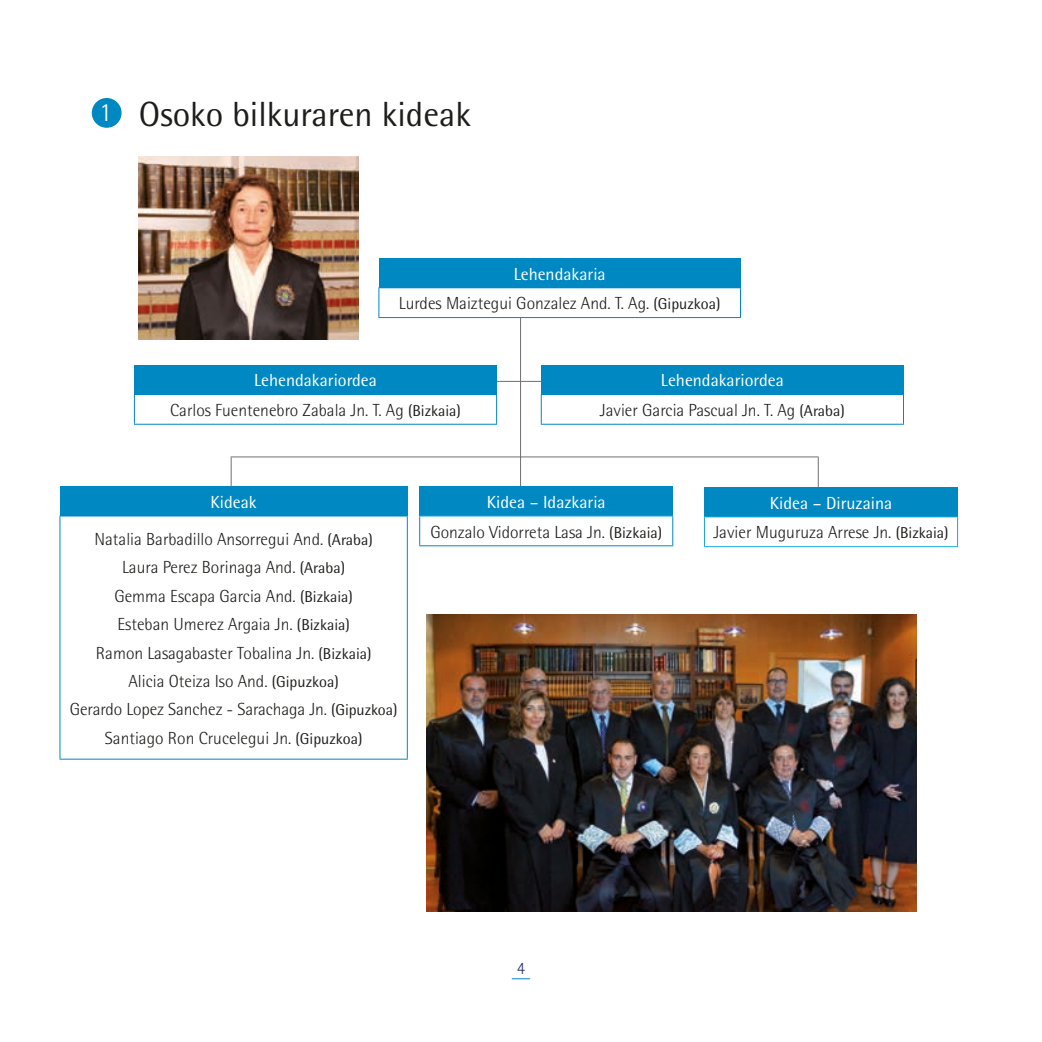
<style>
.page{position:relative;width:1042px;height:1042px;background:#fff}
.page>*{position:absolute;margin:0;border:0;box-sizing:border-box;transform-origin:0 0}
.t1{font:35px "Rotis Semi Sans";color:#1d1d1b}
.t2{font:300 17.5px/28.5px "Rotis Semi Sans";color:#1d1d1b;text-align:center}
.t3{font:300 17.5px "Rotis Semi Sans";color:#282d73}
.s1{font-weight:300;font-size:26.25px;color:#fff}
.s2{font-weight:400;color:#fff}
.s3{font-weight:400;font-size:15.75px}
</style>
<div class="page">
<svg style="left:512px;top:978px;width:18px;height:1px"></svg>
<div style="left:60px;top:486px;width:347px;height:30px;background:#0088c2"></div>
<hr style="left:60px;top:516px;width:1px;height:243px;background:#0088c2">
<hr style="left:60px;top:515px;width:348px;height:1px;background:#0088c2">
<hr style="left:407px;top:516px;width:1px;height:243px;background:#0088c2">
<hr style="left:60px;top:759px;width:348px;height:1px;background:#0088c2">
<svg style="left:67px;top:516px;width:261px;height:244px"></svg>
<div style="left:704px;top:487px;width:253px;height:30px;background:#0088c2"></div>
<hr style="left:704px;top:516px;width:254px;height:1px;background:#13a9d6">
<svg style="left:957px;top:517px;width:1px;height:29px"></svg>
<hr style="left:704px;top:546px;width:254px;height:1px;background:#13a9d6">
<svg style="left:704px;top:516px;width:188px;height:32px"></svg>
<hr style="left:520px;top:258px;width:1px;height:242px;background:#70706f">
<hr style="left:452px;top:381px;width:107px;height:1px;background:#70706f">
<hr style="left:231px;top:457px;width:1px;height:30px;background:#70706f">
<hr style="left:818px;top:457px;width:1px;height:30px;background:#70706f">
<hr style="left:231px;top:456px;width:588px;height:1px;background:#70706f">
<div style="left:379px;top:258px;width:361px;height:30px;background:#0088c2"></div>
<svg style="left:378px;top:288px;width:1px;height:29px"></svg>
<hr style="left:378px;top:287px;width:363px;height:1px;background:#0088c2">
<svg style="left:740px;top:288px;width:1px;height:29px"></svg>
<hr style="left:378px;top:317px;width:363px;height:1px;background:#0088c2">
<svg style="left:397px;top:288px;width:253px;height:31px"></svg>
<div style="left:134px;top:365px;width:362px;height:29px;background:#0088c2"></div>
<svg style="left:134px;top:395px;width:1px;height:29px"></svg>
<hr style="left:134px;top:394px;width:363px;height:1px;background:#0088c2">
<svg style="left:496px;top:395px;width:1px;height:29px"></svg>
<hr style="left:134px;top:424px;width:363px;height:1px;background:#0088c2">
<svg style="left:168px;top:423px;width:238px;height:2px"></svg>
<div style="left:420px;top:486px;width:253px;height:30px;background:#0088c2"></div>
<svg style="left:419px;top:516px;width:1px;height:29px"></svg>
<hr style="left:419px;top:515px;width:254px;height:1px;background:#13a9d6">
<svg style="left:672px;top:516px;width:1px;height:29px"></svg>
<hr style="left:419px;top:545px;width:254px;height:1px;background:#0088c2">
<svg style="left:428px;top:515px;width:178px;height:32px"></svg>
<div style="left:541px;top:365px;width:362px;height:29px;background:#0088c2"></div>
<svg style="left:541px;top:395px;width:1px;height:29px"></svg>
<hr style="left:541px;top:394px;width:363px;height:1px;background:#0088c2">
<svg style="left:903px;top:395px;width:1px;height:29px"></svg>
<hr style="left:541px;top:424px;width:363px;height:1px;background:#0088c2">
<svg style="left:596px;top:423px;width:201px;height:2px"></svg>
<div style="left:92px;top:98px;width:30px;height:30px;background:#0088c2;border-radius:50%"></div>
<img style="left:427px;top:614px;width:490px;height:297px">
<img style="left:139px;top:157px;width:220px;height:182px">
<h1 class="t1" style="left:99px;top:94px;width:373px"><span class="s1">1</span> Osoko bilkuraren kideak</h1>
<p class="t2" style="left:399px;top:259px;width:323px;line-height:29.8px"><span class="s2">Lehendakaria<br></span>Lurdes Maiztegui Gonzalez And. T. Ag. <span class="s3">(Gipuzkoa)</span></p>
<p class="t2" style="left:170px;top:365px;width:292px;line-height:29.8px"><span class="s2">Lehendakariordea<br></span>Carlos Fuentenebro Zabala Jn. T. Ag <span class="s3">(Bizkaia)</span></p>
<p class="t2" style="left:600px;top:365px;width:246px;line-height:29.8px"><span class="s2">Lehendakariordea<br></span>Javier Garcia Pascual Jn. T. Ag <span class="s3">(Araba)</span></p>
<p class="t2" style="left:94px;top:483px;width:280px;line-height:36.9px"><span class="s2">Kideak<br></span>Natalia Barbadillo Ansorregui And. <span class="s3">(Araba)</span></p>
<p class="t2" style="left:70px;top:553px;width:329px">Laura Perez Borinaga And. <span class="s3">(Araba)<br></span>Gemma Escapa Garcia And. <span class="s3">(Bizkaia)<br></span>Esteban Umerez Argaia Jn. <span class="s3">(Bizkaia)<br></span>Ramon Lasagabaster Tobalina Jn. <span class="s3">(Bizkaia)<br></span>Alicia Oteiza Iso And. <span class="s3">(Gipuzkoa)<br></span>Gerardo Lopez Sanchez - Sarachaga Jn. <span class="s3">(Gipuzkoa)<br></span>Santiago Ron Crucelegui Jn. <span class="s3">(Gipuzkoa)</span></p>
<p class="t2" style="left:430px;top:487px;width:233px;line-height:29.8px"><span class="s2">Kidea – Idazkaria<br></span>Gonzalo Vidorreta Lasa Jn. <span class="s3">(Bizkaia)</span></p>
<p class="t2" style="left:713px;top:488px;width:237px;line-height:29.8px"><span class="s2">Kidea – Diruzaina<br></span>Javier Muguruza Arrese Jn. <span class="s3">(Bizkaia)</span></p>
<p class="t3" style="left:517px;top:958px;width:10px">4</p>
</div>
